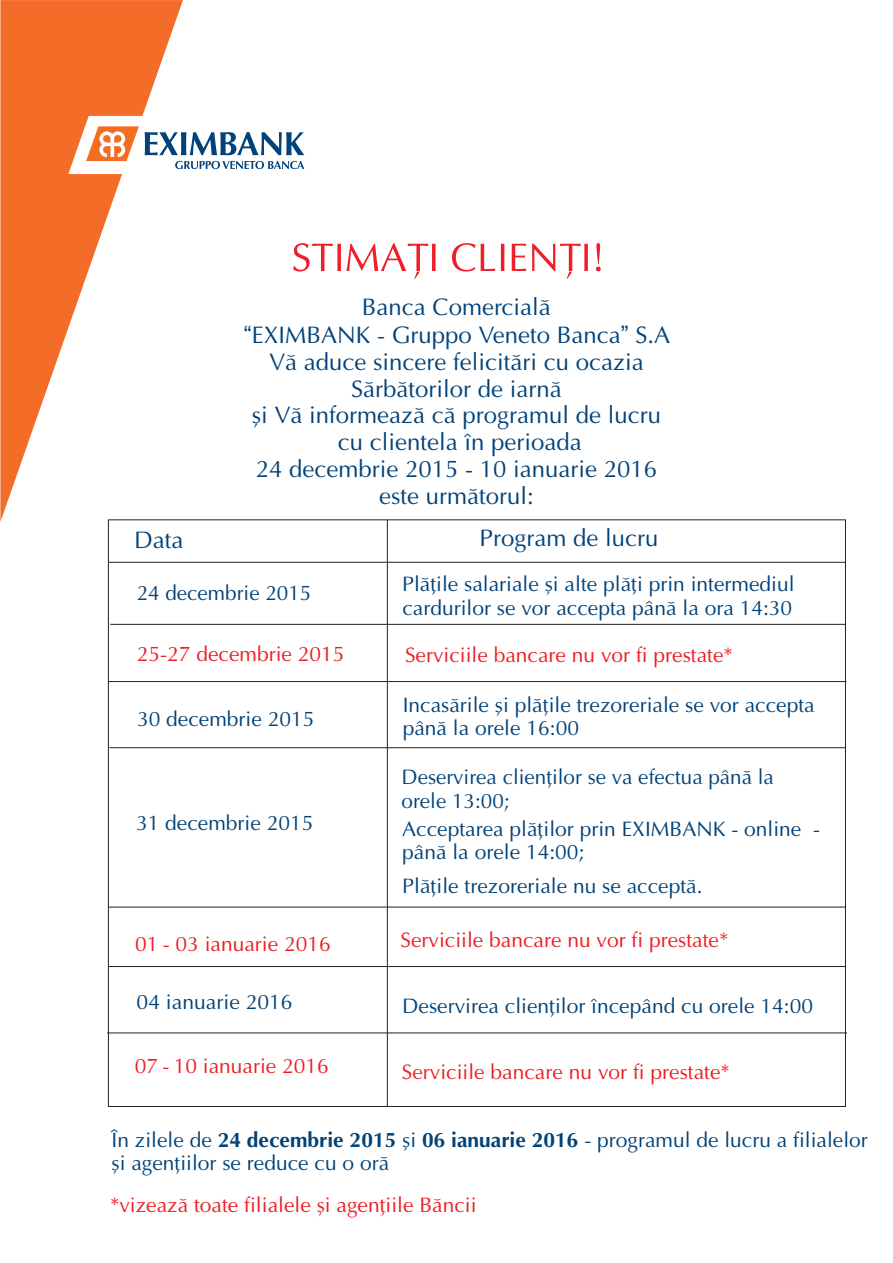
<style>
.page{position:relative;width:893px;height:1263px;background:#fff}
.page>*{position:absolute;margin:0;border:0;box-sizing:border-box;transform-origin:0 0}
.t1{font:24px/26.8px "AG Opus SER";color:#004279;text-align:center}
.t2{font:21px/23.4px "AG Opus SER";color:#004279}
.t3{font:21px "AG Opus SER";color:#ee1d23}
.s1{font-family:"Arial"}
.s2{font-weight:700}
</style>
<div class="page">
<hr style="left:387px;top:520px;width:1px;height:586px;background:#231f20">
<hr style="left:109px;top:562px;width:736px;height:1px;background:#231f20">
<hr style="left:109px;top:907px;width:737px;height:1px;background:#231f20">
<hr style="left:109px;top:966px;width:736px;height:1px;background:#231f20">
<hr style="left:109px;top:681px;width:737px;height:1px;background:#231f20">
<hr style="left:110px;top:747px;width:735px;height:1px;background:#231f20">
<hr style="left:110px;top:624px;width:735px;height:1px;background:#231f20">
<hr style="left:107px;top:1032px;width:740px;height:1px;background:#231f20">
<svg style="left:293px;top:243px;width:308px;height:36px"></svg>
<svg style="left:0;top:0;width:183px;height:522px"></svg>
<svg style="left:68px;top:116px;width:236px;height:58px"></svg>
<p class="t1" style="left:244px;top:296px;width:428px">Banca Comercial[<br><span class="s1">“</span>EXIMBANK - Gruppo Veneto Banca<span class="s1">”</span> S.A<br>V[ aduce sincere felicit[ri cu ocazia<br>S[rb[torilor de iarn[<br>’i V[ informeaz[ c[ programul de lucru cu clientela ]n perioada<br>24 decembrie 2015 - 10 ianuarie 2016 este urm[torul:</p>
<p class="t1" style="left:134px;top:528px;width:51px">Data</p>
<p class="t1" style="left:480px;top:527px;width:180px">Program de lucru</p>
<p class="t2" style="left:137px;top:583px;width:176px">24 decembrie 2015</p>
<p class="t2" style="left:402px;top:575px;width:394px">Pl[\ile salariale ’i alte pl[\i prin intermediul cardurilor se vor accepta p=n[ la ora 14:30</p>
<p class="t3" style="left:137px;top:646px;width:209px">25-27 decembrie 2015</p>
<p class="t3" style="left:405px;top:647px;width:329px">Serviciile bancare nu vor fi prestate*</p>
<p class="t2" style="left:137px;top:709px;width:179px">30 decembrie 2015</p>
<p class="t2" style="left:403px;top:695px;width:414px">Incas[rile ’i pl[\ile trezoreriale se vor accepta p=n[ la orele 16:00</p>
<p class="t2" style="left:402px;top:767px;width:374px">Deservirea clien\ilor se va efectua p=n[ la orele 13:00;</p>
<p class="t2" style="left:136px;top:813px;width:179px">31 decembrie 2015</p>
<p class="t2" style="left:402px;top:819px;width:419px">Acceptarea pl[\ilor prin EXIMBANK - online - p=n[ la orele 14:00;</p>
<p class="t2" style="left:403px;top:876px;width:302px">Pl[\ile trezoreriale nu se accept[.</p>
<p class="t3" style="left:135px;top:936px;width:197px">01 - 03 ianuarie 2016</p>
<p class="t3" style="left:401px;top:932px;width:329px">Serviciile bancare nu vor fi prestate*</p>
<p class="t2" style="left:137px;top:993px;width:158px">04 ianuarie 2016</p>
<p class="t2" style="left:402px;top:996px;width:412px">Deservirea clien\ilor ]ncep=nd cu orele 14:00</p>
<p class="t3" style="left:135px;top:1057px;width:195px">07 - 10 ianuarie 2016</p>
<p class="t3" style="left:402px;top:1063px;width:329px">Serviciile bancare nu vor fi prestate*</p>
<p class="t2" style="left:111px;top:1130px;width:758px">}n zilele de <span class="s2">24 decembrie 2015</span> ’i <span class="s2">06 ianuarie 2016</span> - programul de lucru a filialelor ’i agen\iilor se reduce cu o or[</p>
<p class="t3" style="left:110px;top:1196px;width:368px">*vizeaz[ toate filialele ’i agen\iile B[ncii</p>
</div>
